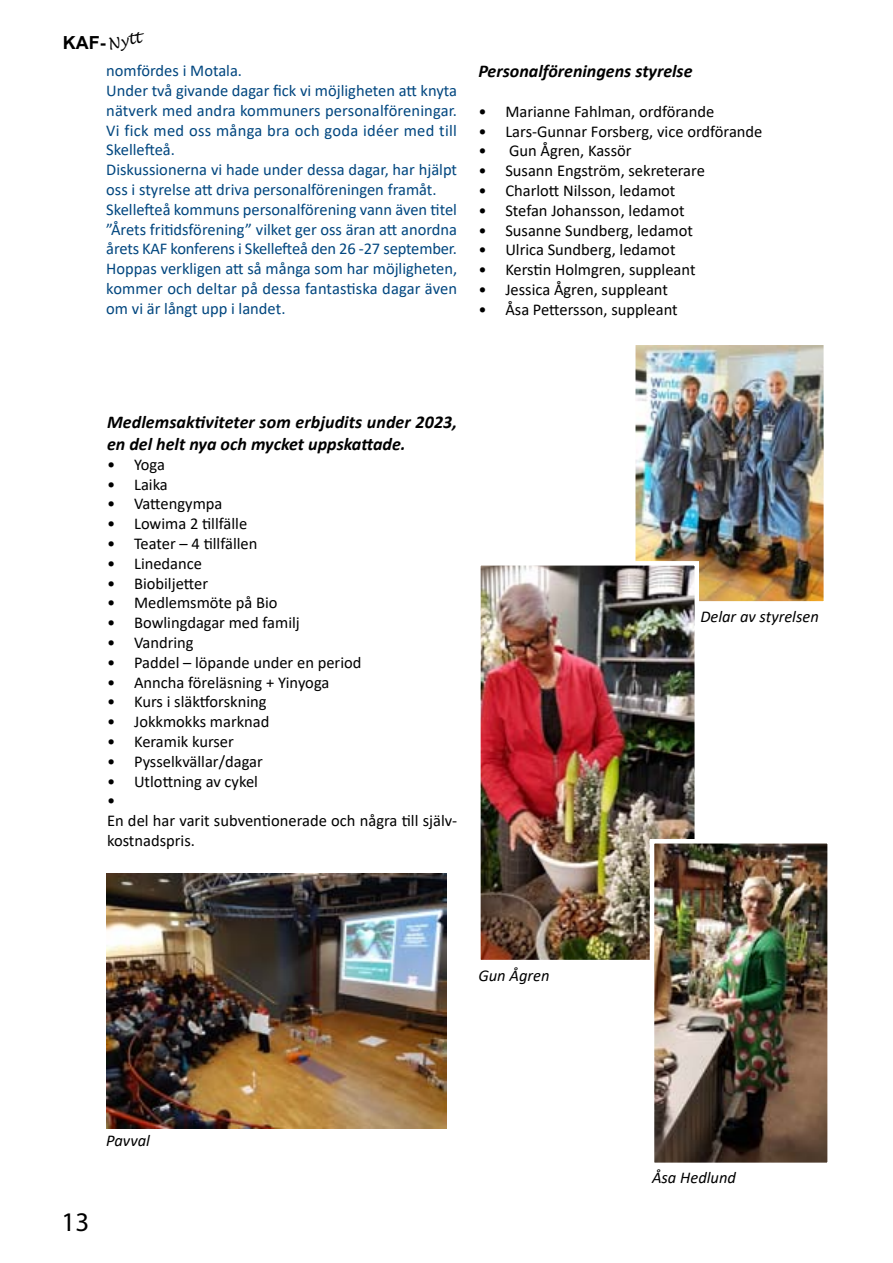
<style>
.page{position:relative;width:893px;height:1263px;background:#fff}
.page>*{position:absolute;margin:0;border:0;box-sizing:border-box;transform-origin:0 0}
.t1{font:27px "Myriad Pro";color:#000}
.t2{font:italic 700 18px/21.6px "Calibri";color:#000}
.t3{font:700 18px "Arial";color:#000}
.t4{font:16.5px/19.8px "Calibri";color:#000}
.t5{font:16.5px/19.8px "Calibri";color:#00467f}
.t6{font:italic 16.5px "Calibri";color:#000}
.t7{font:italic 15px "Lucida Handwriting";color:#000}
</style>
<div class="page">
<img style="left:636px;top:345px;width:187px;height:256px">
<div style="left:631px;top:340px;width:197px;height:266px;border:4px solid #fff"></div>
<img style="left:481px;top:566px;width:213px;height:393px">
<div style="left:476px;top:561px;width:223px;height:403px;border:4px solid #fff"></div>
<img style="left:655px;top:844px;width:172px;height:318px">
<div style="left:650px;top:839px;width:182px;height:328px;border:4px solid #fff"></div>
<img style="left:106px;top:874px;width:340px;height:255px">
<p class="t3" style="left:63px;top:30px;width:44px">KAF-</p>
<p class="t7" style="left:106px;top:36px;width:36px;rotate:-12deg">Nytt</p>
<p class="t5" style="left:106px;top:60px;width:352px">nomfördes i Motala.<br>Under två givande dagar fick vi möjligheten att knyta nätverk med andra kommuners personalföreningar.<br>Vi fick med oss många bra och goda idéer med till Skellefteå.<br>Diskussionerna vi hade under dessa dagar, har hjälpt oss i styrelse att driva personalföreningen framåt.<br>Skellefteå kommuns personalförening vann även titel ”Årets fritidsförening” vilket ger oss äran att anordna årets KAF konferens i Skellefteå den 26 -27 september.<br>Hoppas verkligen att så många som har möjligheten, kommer och deltar på dessa fantastiska dagar även om vi är långt upp i landet.</p>
<p class="t2" style="left:478px;top:60px;width:216px">Personalföreningens styrelse</p>
<p class="t4" style="left:478px;top:101px;width:237px">• Marianne Fahlman, ordförande</p>
<p class="t4" style="left:478px;top:121px;width:286px">• Lars-Gunnar Forsberg, vice ordförande</p>
<p class="t4" style="left:478px;top:141px;width:155px">• Gun Ågren, Kassör</p>
<p class="t4" style="left:478px;top:160px;width:228px">• Susann Engström, sekreterare</p>
<p class="t4" style="left:478px;top:180px;width:199px">• Charlott Nilsson, ledamot</p>
<p class="t4" style="left:478px;top:200px;width:208px">• Stefan Johansson, ledamot</p>
<p class="t4" style="left:478px;top:220px;width:216px">• Susanne Sundberg, ledamot</p>
<p class="t4" style="left:478px;top:240px;width:199px">• Ulrica Sundberg, ledamot</p>
<p class="t4" style="left:478px;top:259px;width:219px">• Kerstin Holmgren, suppleant</p>
<p class="t4" style="left:478px;top:279px;width:191px">• Jessica Ågren, suppleant</p>
<p class="t4" style="left:478px;top:299px;width:201px">• Åsa Pettersson, suppleant</p>
<p class="t2" style="left:107px;top:411px;width:351px">Medlemsaktiviteter som erbjudits under 2023, en del helt nya och mycket uppskattade.</p>
<p class="t4" style="left:107px;top:454px;width:59px">• Yoga</p>
<p class="t4" style="left:107px;top:474px;width:62px">• Laika</p>
<p class="t4" style="left:107px;top:493px;width:117px">• Vattengympa</p>
<p class="t4" style="left:107px;top:513px;width:142px">• Lowima 2 tillfälle</p>
<p class="t4" style="left:107px;top:533px;width:152px">• Teater – 4 tillfällen</p>
<p class="t4" style="left:107px;top:553px;width:97px">• Linedance</p>
<p class="t4" style="left:107px;top:573px;width:103px">• Biobiljetter</p>
<p class="t4" style="left:107px;top:592px;width:172px">• Medlemsmöte på Bio</p>
<p class="t4" style="left:107px;top:612px;width:194px">• Bowlingdagar med familj</p>
<p class="t4" style="left:107px;top:632px;width:88px">• Vandring</p>
<p class="t4" style="left:107px;top:652px;width:256px">• Paddel – löpande under en period</p>
<p class="t4" style="left:107px;top:672px;width:224px">• Anncha föreläsning + Yinyoga</p>
<p class="t4" style="left:107px;top:691px;width:161px">• Kurs i släktforskning</p>
<p class="t4" style="left:107px;top:711px;width:164px">• Jokkmokks marknad</p>
<p class="t4" style="left:107px;top:731px;width:128px">• Keramik kurser</p>
<p class="t4" style="left:107px;top:751px;width:157px">• Pysselkvällar/dagar</p>
<p class="t4" style="left:107px;top:771px;width:352px">• Utlottning av cykel<br>•<br>En del har varit subventionerade och några till själv&shy;kostnadspris.</p>
<p class="t6" style="left:700px;top:605px;width:120px">Delar av styrelsen</p>
<p class="t6" style="left:478px;top:964px;width:73px">Gun Ågren</p>
<p class="t6" style="left:106px;top:1129px;width:45px">Pavval</p>
<h1 class="t1" style="left:62px;top:1205px;width:29px">13</h1>
<p class="t6" style="left:652px;top:1166px;width:86px">Åsa Hedlund</p>
</div>
